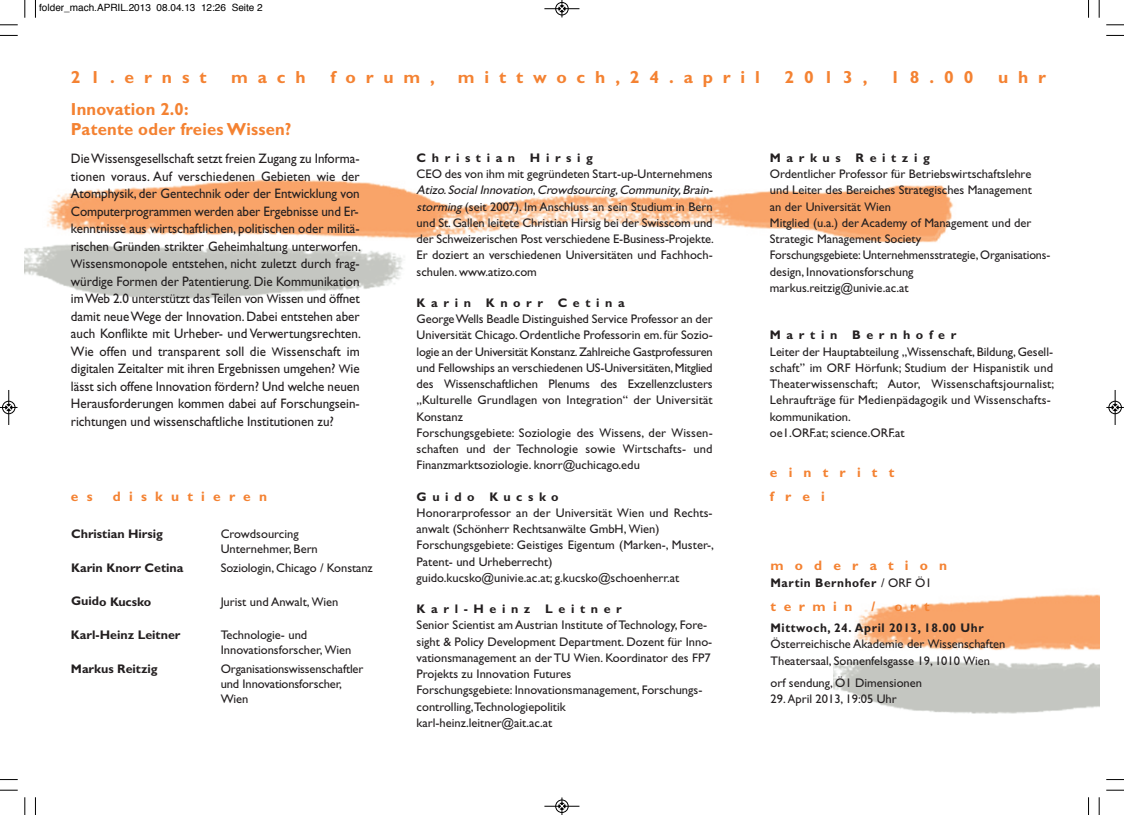
<style>
.page{position:relative;width:1124px;height:815px;background:#fff}
.page>*{position:absolute;margin:0;border:0;box-sizing:border-box;transform-origin:0 0}
.t1{font:700 17.5px "Gill Sans";letter-spacing:.555em;color:#f48232}
.t2{font:700 17.5px/20px "Gill Sans";letter-spacing:.015em;color:#f48232;scale:.95 1}
.t3{font:13.75px/17.5px "Gill Sans";color:#231f20;scale:.95 1}
.t4{font:700 13.75px/23.8px "Gill Sans";letter-spacing:.805em;color:#f48232}
.t5{font:700 13.75px "Gill Sans";letter-spacing:.6em;color:#f48232}
.t6{font:12.5px/16.2px "Gill Sans";color:#231f20}
.t7{font:700 12.5px "Gill Sans";letter-spacing:.45em;color:#231f20}
.t8{font:700 12.5px "Gill Sans";color:#231f20}
.t9{font:700 12.5px "Gill Sans";letter-spacing:.05em;color:#231f20;scale:.95 1}
.t10{font:10px "Helvetica";color:#000}
.s1{font-size:12.5px}
.s2{font-style:italic}
.s3{font-weight:400}
</style>
<div class="page">
<img style="left:854px;top:594px;width:244px;height:57px">
<img style="left:833px;top:659px;width:265px;height:55px">
<img style="left:47px;top:179px;width:907px;height:64px">
<img style="left:25px;top:241px;width:390px;height:58px">
<svg style="left:35px;top:0;width:1px;height:18px"></svg>
<svg style="left:0;top:35px;width:18px;height:1px"></svg>
<svg style="left:1088px;top:0;width:1px;height:18px"></svg>
<svg style="left:1106px;top:35px;width:17px;height:1px"></svg>
<svg style="left:35px;top:797px;width:1px;height:18px"></svg>
<svg style="left:0;top:779px;width:18px;height:1px"></svg>
<svg style="left:1088px;top:797px;width:1px;height:18px"></svg>
<svg style="left:1106px;top:779px;width:17px;height:1px"></svg>
<svg style="left:24px;top:0;width:2px;height:18px"></svg>
<svg style="left:0;top:24px;width:18px;height:2px"></svg>
<svg style="left:1098px;top:0;width:1px;height:18px"></svg>
<svg style="left:1106px;top:24px;width:17px;height:2px"></svg>
<svg style="left:24px;top:797px;width:2px;height:18px"></svg>
<svg style="left:0;top:790px;width:18px;height:1px"></svg>
<svg style="left:1098px;top:797px;width:1px;height:18px"></svg>
<svg style="left:1106px;top:790px;width:17px;height:1px"></svg>
<hr style="left:544px;top:8px;width:35px;height:1px;background:#000">
<div style="left:555px;top:2px;width:13px;height:13px;border:1px solid #000;border-radius:50%"></div>
<svg style="left:558px;top:0;width:7px;height:17px"></svg>
<hr style="left:544px;top:806px;width:35px;height:1px;background:#000">
<div style="left:555px;top:800px;width:13px;height:13px;border:1px solid #000;border-radius:50%"></div>
<svg style="left:558px;top:797px;width:7px;height:18px"></svg>
<hr style="left:9px;top:390px;width:1px;height:35px;background:#000">
<div style="left:2px;top:401px;width:13px;height:13px;border:1px solid #000;border-radius:50%"></div>
<svg style="left:0;top:404px;width:18px;height:7px"></svg>
<hr style="left:1114px;top:390px;width:1px;height:35px;background:#000">
<div style="left:1108px;top:401px;width:13px;height:13px;border:1px solid #000;border-radius:50%"></div>
<svg style="left:1106px;top:404px;width:17px;height:7px"></svg>
<p class="t10" style="left:39px;top:4px;width:225px">folder_mach.APRIL.2013 08.04.13 12:26 Seite 2</p>
<h1 class="t1" style="left:71px;top:70px;width:137px">21.ernst</h1>
<h1 class="t1" style="left:231px;top:70px;width:76px">mach</h1>
<h1 class="t1" style="left:330px;top:70px;width:106px">forum,</h1>
<h1 class="t1" style="left:458px;top:70px;width:303px">mittwoch,24.april</h1>
<h1 class="t1" style="left:784px;top:70px;width:84px">2013,</h1>
<h1 class="t1" style="left:890px;top:70px;width:84px">18.00</h1>
<h1 class="t1" style="left:997px;top:70px;width:49px">uhr</h1>
<h1 class="t2" style="left:71px;top:100px;width:233px">Innovation 2.0:<br>Patente oder freies Wissen?</h1>
<p class="t3" style="left:71px;top:151px;width:307px">DieWissensgesellschaft setzt freien Zugang zu Informa&shy;tionen voraus. Auf verschiedenen Gebieten wie der Atomphysik, der Gentechnik oder der Entwicklung von Computerprogrammen werden aber Ergebnisse und Er&shy;kenntnisse aus wirtschaftlichen, politischen oder militä&shy;rischen Gründen strikter Geheimhaltung unterworfen.<br><span class="s1">W</span>issensmonopole entstehen, nicht zuletzt durch frag&shy;würdige Formen der Patentierung. Die Kommunikation imWeb 2.0 unterstützt dasTeilen von <span class="s1">W</span>issen und öffnet damit neueWege der Innovation.Dabei entstehen aber auch Konflikte mit Urheber- und Verwertungsrechten.<br>Wie offen und transparent soll die <span class="s1">W</span>issenschaft im digitalen Zeitalter mit ihren Ergebnissen umgehen? <span class="s1">W</span>ie lässt sich offene Innovation fördern? Und welche neuen Herausforderungen kommen dabei auf Forschungsein&shy;richtungen und wissenschaftliche Institutionen zu?</p>
<p class="t4" style="left:71px;top:486px;width:23px">e s</p>
<p class="t5" style="left:113px;top:491px;width:156px">diskutieren</p>
<p class="t8" style="left:71px;top:529px;width:93px">Christian Hirsig</p>
<p class="t8" style="left:71px;top:563px;width:114px">Karin Knorr Cetina</p>
<p class="t8" style="left:71px;top:597px;width:82px">Guido Kucsko</p>
<p class="t8" style="left:71px;top:630px;width:111px">Karl-Heinz Leitner</p>
<p class="t8" style="left:71px;top:664px;width:88px">Markus Reitzig</p>
<p class="t6" style="left:221px;top:527px;width:99px;line-height:15px">Crowdsourcing<br>Unternehmer, Bern</p>
<p class="t6" style="left:221px;top:561px;width:154px">Soziologin, Chicago / Konstanz</p>
<p class="t6" style="left:221px;top:594px;width:119px">Jurist und Anwalt, Wien</p>
<p class="t6" style="left:221px;top:629px;width:132px;line-height:15px">Technologie- und<br>Innovationsforscher, Wien</p>
<p class="t6" style="left:221px;top:662px;width:144px;line-height:15px">Organisationswissenschaftler und Innovationsforscher,<br>Wien</p>
<p class="t7" style="left:416px;top:153px;width:178px">Christian Hirsig</p>
<p class="t6" style="left:416px;top:167px;width:300px">CEO des von ihm mit gegründeten Start-up-Unternehmens <span class="s2">Atizo. Social Innovation</span>, <span class="s2">Crowdsourcing,Community,Brain&shy;storming</span> (seit 2007). Im Anschluss an sein Studium in Bern und St.Gallen leitete Christian Hirsig bei der Swisscom und der Schweizerischen Post verschiedene E-Business-Projekte.<br>Er doziert an verschiedenen Universitäten und Fachhoch&shy;schulen. www.atizo.com</p>
<p class="t7" style="left:416px;top:298px;width:210px">Karin Knorr Cetina</p>
<p class="t6" style="left:416px;top:312px;width:297px">GeorgeWells Beadle Distinguished Service Professor an der Universität Chicago.Ordentliche Professorin em. für Sozio&shy;logie an der Universität Konstanz.Zahlreiche Gastprofessuren und Fellowships an verschiedenen US-Universitäten,Mitglied des Wissenschaftlichen Plenums des Exzellenzclusters „Kulturelle Grundlagen von Integration“ der Universität Konstanz<br>Forschungsgebiete: Soziologie des Wissens, der Wissen&shy;schaften und der Technologie sowie Wirtschafts- und Finanzmarktsoziologie. knorr@uchicago.edu</p>
<p class="t7" style="left:416px;top:492px;width:144px">Guido Kucsko</p>
<p class="t6" style="left:416px;top:506px;width:299px">Honorarprofessor an der Universität Wien und Rechts&shy;anwalt (Schönherr Rechtsanwälte GmbH, Wien)<br>Forschungsgebiete: Geistiges Eigentum (Marken-, Muster-, Patent- und Urheberrecht)<br>guido.kucsko@univie.ac.at; g.kucsko@schoenherr.at</p>
<p class="t7" style="left:416px;top:604px;width:207px">Karl-Heinz Leitner</p>
<p class="t6" style="left:416px;top:618px;width:297px">Senior Scientist am Austrian Institute of Technology, Fore&shy;sight &amp; Policy Development Department. Dozent für Inno&shy;vationsmanagement an derTU Wien. Koordinator des FP7<br>Projekts zu Innovation Futures<br>Forschungsgebiete: Innovationsmanagement, Forschungs&shy;controlling,Technologiepolitik<br>karl-heinz.leitner@ait.ac.at</p>
<p class="t7" style="left:769px;top:153px;width:161px">Markus Reitzig</p>
<p class="t6" style="left:769px;top:167px;width:282px">Ordentlicher Professor für Betriebswirtschaftslehre und Leiter des Bereiches Strategisches Management<br>an der Universität Wien<br>Mitglied (u.a.) der Academy of Management und der Strategic Management Society<br>Forschungsgebiete: Unternehmensstrategie, Organisations&shy;design, Innovationsforschung markus.reitzig@univie.ac.at</p>
<p class="t7" style="left:769px;top:330px;width:188px">Martin Bernhofer</p>
<p class="t6" style="left:769px;top:344px;width:286px">Leiter der Hauptabteilung „Wissenschaft,Bildung,Gesell&shy;schaft” im ORF Hörfunk; Studium der Hispanistik und Theaterwissenschaft; Autor, Wissenschaftsjournalist; Lehraufträge für Medienpädagogik und Wissenschafts&shy;kommunikation.<br>oe1.ORF.at; science.ORF.at</p>
<p class="t4" style="left:769px;top:462px;width:126px">eintritt frei</p>
<p class="t4" style="left:770px;top:554px;width:178px">moderation</p>
<p class="t9" style="left:770px;top:578px;width:171px">Martin Bernhofer <span class="s3">/ ORF Ö1</span></p>
<p class="t4" style="left:770px;top:595px;width:84px">termin</p>
<p class="t4" style="left:871px;top:595px;width:5px">/</p>
<p class="t4" style="left:894px;top:595px;width:37px">ort</p>
<p class="t9" style="left:770px;top:623px;width:226px">Mittwoch, 24. April 2013, 18.00 Uhr</p>
<p class="t6" style="left:770px;top:637px;width:236px">Österreichische Akademie der Wissenschaften<br>Theatersaal, Sonnenfelsgasse 19, 1010 Wien</p>
<p class="t6" style="left:770px;top:676px;width:153px">orf sendung, Ö1 Dimensionen</p>
<p class="t6" style="left:770px;top:692px;width:128px">29. April 2013, 19:05 Uhr</p>
</div>
